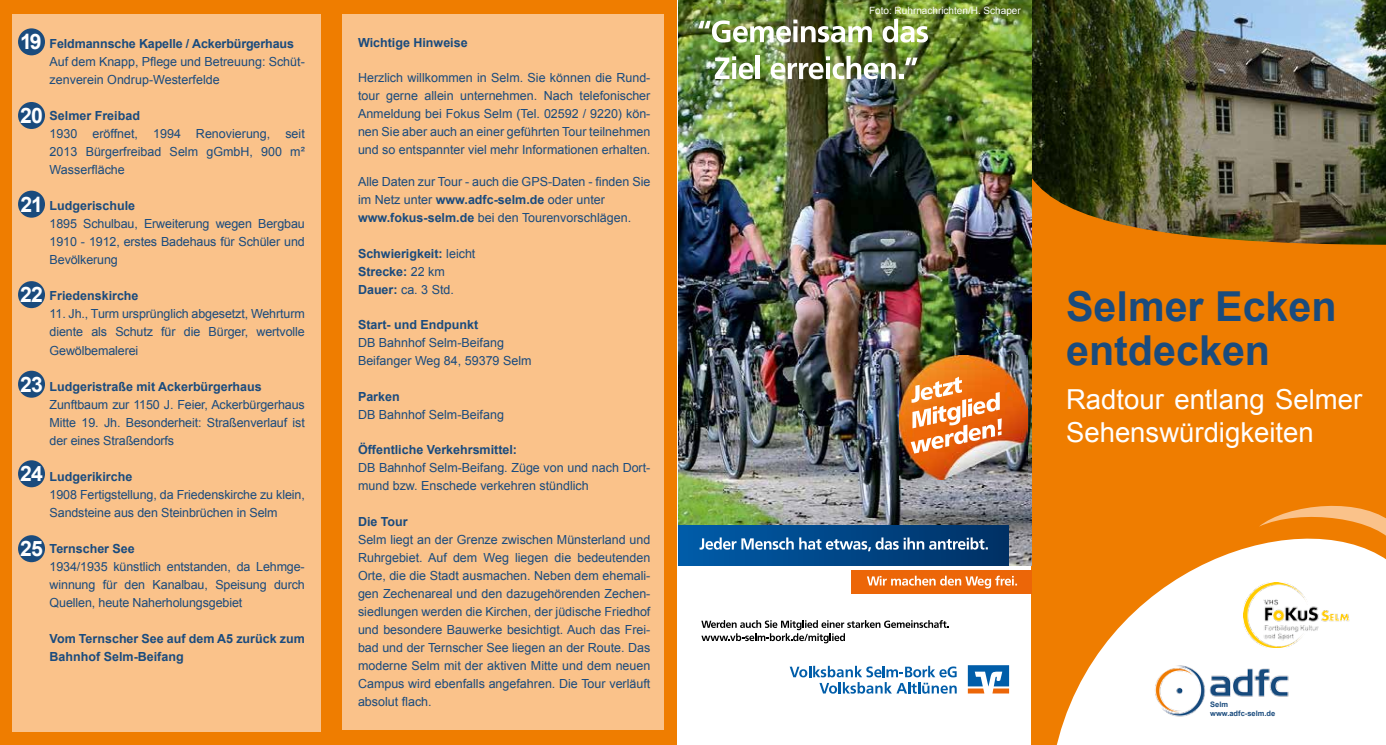
<style>
.page{position:relative;width:1386px;height:745px;background:#fff}
.page>*{position:absolute;margin:0;border:0;box-sizing:border-box;transform-origin:0 0}
.t1{font:700 41.25px/43.8px "Arial";color:#1a4b7d}
.t2{font:27.5px/33px "Arial";color:#fff}
.t3{font:700 21.25px "Arial";letter-spacing:-.05em;color:#fff}
.t4{font:12.5px/18px "Arial";color:#1a4b7e;text-align:justify}
.t5{font:700 12.5px/18px "Arial";color:#1a4b7e}
.t6{font:10px "Arial";color:#fff}
.t7{font:700 7.5px/9px "Arial";color:#1a4b7d}
.s1{font-weight:700}
.s2{font-weight:400}
</style>
<div class="page">
<div style="left:0;top:0;width:1385px;height:744px;background:#ef7d00"></div>
<svg style="left:1057px;top:544px;width:328px;height:200px;fill:#fff"></svg>
<svg style="left:1258px;top:505px;width:127px;height:42px"></svg>
<div style="left:1148px;top:656px;width:147px;height:67px;background:#fff"></div>
<img style="left:1155px;top:665px;width:134px;height:52px">
<div style="left:1210px;top:700px;width:85px;height:20px;background:#fff"></div>
<img style="left:1031px;top:0;width:354px;height:244px">
<div style="left:686px;top:10px;width:344px;height:734px;background:#fff"></div>
<img style="left:678px;top:0;width:353px;height:565px">
<div style="left:851px;top:569px;width:180px;height:24px;background:#ec6608"></div>
<svg style="left:867px;top:575px;width:150px;height:13px"></svg>
<div style="left:678px;top:525px;width:331px;height:40px;background:linear-gradient(to right,#005caa,#003064)"></div>
<svg style="left:699px;top:537px;width:288px;height:14px"></svg>
<svg style="left:967px;top:665px;width:42px;height:28px"></svg>
<svg style="left:789px;top:665px;width:167px;height:28px"></svg>
<svg style="left:701px;top:620px;width:247px;height:23px"></svg>
<img style="left:899px;top:355px;width:128px;height:124px">
<svg style="left:910px;top:376px;width:91px;height:77px"></svg>
<img style="left:698px;top:20px;width:173px;height:22px">
<svg style="left:882px;top:19px;width:46px;height:23px"></svg>
<svg style="left:714px;top:56px;width:39px;height:23px"></svg>
<hr style="left:756px;top:56px;width:4px;height:23px;background:#fff">
<img style="left:770px;top:56px;width:147px;height:23px">
<div style="left:1234px;top:574px;width:121px;height:82px;background:#fff"></div>
<img style="left:1243px;top:582px;width:107px;height:65px">
<div style="left:342px;top:14px;width:321px;height:715px;background:#fac28a"></div>
<div style="left:12px;top:14px;width:309px;height:717px;background:#fac28a"></div>
<div style="left:18px;top:28px;width:27px;height:27px;background:#1a4b7d;border-radius:50%"></div>
<div style="left:18px;top:102px;width:27px;height:27px;background:#1a4b7d;border-radius:50%"></div>
<div style="left:18px;top:190px;width:27px;height:27px;background:#1a4b7d;border-radius:50%"></div>
<div style="left:18px;top:281px;width:27px;height:27px;background:#1a4b7d;border-radius:50%"></div>
<div style="left:18px;top:370px;width:27px;height:27px;background:#1a4b7d;border-radius:50%"></div>
<div style="left:18px;top:460px;width:27px;height:27px;background:#1a4b7d;border-radius:50%"></div>
<div style="left:18px;top:535px;width:27px;height:27px;background:#1a4b7d;border-radius:50%"></div>
<h3 class="t3" style="left:20px;top:28px;width:23px">19</h3>
<p class="t5" style="left:50px;top:35px;width:246px">Feldmannsche Kapelle / Ackerbürgerhaus</p>
<p class="t4" style="left:50px;top:53px;width:257px">Auf dem Knapp, Pflege und Betreuung: Schüt&shy;zenverein Ondrup-Westerfelde</p>
<p class="t5" style="left:50px;top:107px;width:92px">Selmer Freibad</p>
<p class="t4" style="left:50px;top:125px;width:257px">1930 eröffnet, 1994 Renovierung, seit 2013 Bürgerfreibad Selm gGmbH, 900 m²<br>Wasserfläche</p>
<p class="t5" style="left:50px;top:197px;width:87px">Ludgerischule</p>
<p class="t4" style="left:50px;top:215px;width:257px">1895 Schulbau, Erweiterung wegen Bergbau 1910 - 1912, erstes Badehaus für Schüler und Bevölkerung</p>
<p class="t5" style="left:50px;top:287px;width:90px">Friedenskirche</p>
<p class="t4" style="left:50px;top:305px;width:257px">11. Jh., Turm ursprünglich abgesetzt, Wehrturm diente als Schutz für die Bürger, wertvolle Gewölbemalerei</p>
<p class="t5" style="left:50px;top:377px;width:214px">Ludgeristraße mit Ackerbürgerhaus</p>
<p class="t4" style="left:50px;top:395px;width:257px">Zunftbaum zur 1150 J. Feier, Ackerbürgerhaus Mitte 19. Jh. Besonderheit: Straßenverlauf ist der eines Straßendorfs</p>
<p class="t5" style="left:50px;top:467px;width:84px">Ludgerikirche</p>
<p class="t4" style="left:50px;top:485px;width:257px">1908 Fertigstellung, da Friedenskirche zu klein,<br>Sandsteine aus den Steinbrüchen in Selm</p>
<p class="t5" style="left:50px;top:539px;width:87px">Ternscher See</p>
<p class="t4" style="left:50px;top:557px;width:257px">1934/1935 künstlich entstanden, da Lehmge&shy;winnung für den Kanalbau, Speisung durch Quellen, heute Naherholungsgebiet</p>
<p class="t5" style="left:50px;top:629px;width:257px">Vom Ternscher See auf dem A5 zurück zum<br>Bahnhof Selm-Beifang</p>
<h3 class="t3" style="left:20px;top:101px;width:24px">20</h3>
<h3 class="t3" style="left:20px;top:190px;width:24px">21</h3>
<h3 class="t3" style="left:20px;top:280px;width:24px">22</h3>
<h3 class="t3" style="left:20px;top:370px;width:24px">23</h3>
<h3 class="t3" style="left:20px;top:459px;width:24px">24</h3>
<h3 class="t3" style="left:20px;top:534px;width:24px">25</h3>
<p class="t5" style="left:358px;top:34px;width:111px">Wichtige Hinweise</p>
<p class="t4" style="left:358px;top:69px;width:294px">Herzlich willkommen in Selm. Sie können die Rund&shy;tour gerne allein unternehmen. Nach telefonischer Anmeldung bei Fokus Selm (Tel. 02592 / 9220) kön&shy;nen Sie aber auch an einer geführten Tour teilnehmen und so entspannter viel mehr Informationen erhalten.</p>
<p class="t4" style="left:358px;top:173px;width:294px;text-align:left">Alle Daten zur Tour - auch die GPS-Daten - finden Sie im Netz unter <span class="s1">www.adfc-selm.de</span> oder unter <span class="s1">www.fokus-selm.de</span> bei den Tourenvorschlägen.</p>
<p class="t5" style="left:358px;top:244px;width:119px">Schwierigkeit: <span class="s2">leicht<br></span>Strecke: <span class="s2">22 km<br></span>Dauer: <span class="s2">ca. 3 Std.</span></p>
<p class="t5" style="left:358px;top:316px;width:122px">Start- und Endpunkt</p>
<p class="t4" style="left:358px;top:334px;width:175px">DB Bahnhof Selm-Beifang<br>Beifanger Weg 84, 59379 Selm</p>
<p class="t5" style="left:358px;top:387px;width:43px">Parken</p>
<p class="t4" style="left:358px;top:405px;width:147px">DB Bahnhof Selm-Beifang</p>
<p class="t5" style="left:358px;top:441px;width:161px">Öffentliche Verkehrsmittel:</p>
<p class="t4" style="left:358px;top:459px;width:294px">DB Bahnhof Selm-Beifang. Züge von und nach Dort&shy;mund bzw. Enschede verkehren stündlich</p>
<p class="t5" style="left:358px;top:512px;width:51px">Die Tour</p>
<p class="t4" style="left:358px;top:530px;width:294px">Selm liegt an der Grenze zwischen Münsterland und Ruhrgebiet. Auf dem Weg liegen die bedeutenden Orte, die die Stadt ausmachen. Neben dem ehemali&shy;gen Zechenareal und den dazugehörenden Zechen&shy;siedlungen werden die Kirchen, der jüdische Friedhof und besondere Bauwerke besichtigt. Auch das Frei&shy;bad und der Ternscher See liegen an der Route. Das moderne Selm mit der aktiven Mitte und dem neuen Campus wird ebenfalls angefahren. Die Tour verläuft absolut flach.</p>
<p class="t6" style="left:869px;top:4px;width:153px">Foto: Ruhrnachrichten/H. Schaper</p>
<h1 class="t1" style="left:1066px;top:285px;width:272px">Selmer Ecken entdecken</h1>
<h2 class="t2" style="left:1066px;top:382px;width:298px">Radtour entlang Selmer<br>Sehenswürdigkeiten</h2>
<p class="t7" style="left:1210px;top:699px;width:67px">Selm www.adfc-selm.de</p>
</div>
